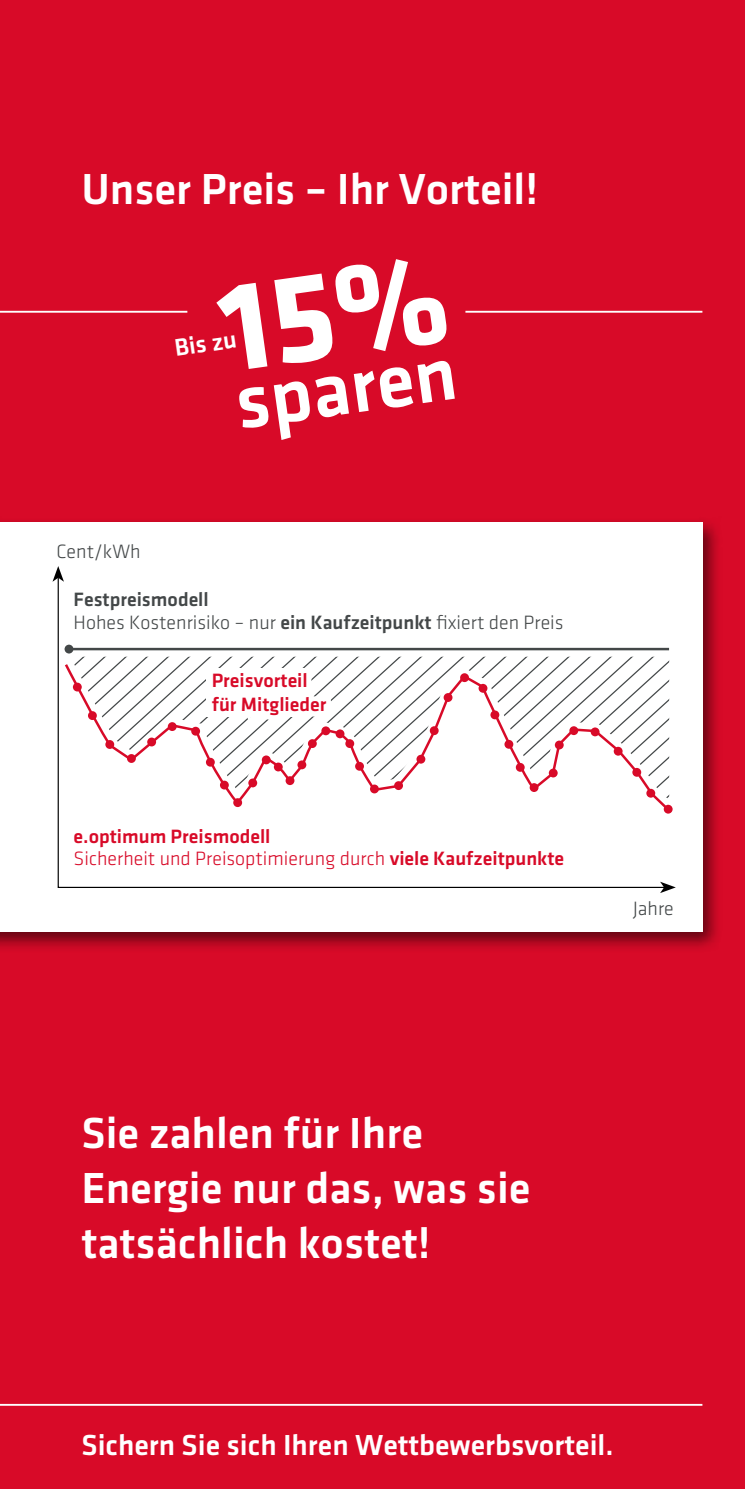
<style>
.page{position:relative;width:745px;height:1489px;background:#fff}
.page>*{position:absolute;margin:0;border:0;box-sizing:border-box;transform-origin:0 0}
.t1{font:500 78.75px "Klavika";color:#fff}
.t2{font:500 45px/55px "Klavika";color:#fff}
.t3{font:500 30px "Klavika";color:#fff}
.t4{font:500 25px "Klavika";color:#fff}
.t5{font:500 20px/22.5px "Klavika";color:#d80a28}
.t6{font:300 20px/22.5px "Klavika";color:#434748}
.s1{font-weight:500}
.s2{font-weight:300}
</style>
<div class="page">
<svg style="left:744px;top:1377px;width:1px;height:111px"></svg>
<div style="left:0;top:0;width:744px;height:1488px;background:#d80a28"></div>
<hr style="left:0;top:1403px;width:702px;height:2px;background:#fff">
<hr style="left:465px;top:311px;width:237px;height:2px;background:#fff">
<hr style="left:0;top:311px;width:187px;height:2px;background:#fff">
<div style="left:0;top:516px;width:723px;height:437px;background:#000;opacity:.55"></div>
<div style="left:0;top:522px;width:702px;height:410px;background:#fff"></div>
<svg style="left:57px;top:581px;width:602px;height:307px"></svg>
<svg style="left:52px;top:566px;width:12px;height:15px"></svg>
<svg style="left:659px;top:881px;width:16px;height:12px"></svg>
<hr style="left:65px;top:647px;width:603px;height:3px;background:#434748">
<svg style="left:64px;top:644px;width:9px;height:9px"></svg>
<svg style="left:58px;top:648px;width:615px;height:166px"></svg>
<h2 class="t2" style="left:81px;top:162px;width:458px">Unser Preis – Ihr Vorteil!</h2>
<p class="t4" style="left:172px;top:334px;width:64px;rotate:-8deg">Bis zu</p>
<p class="t6" style="left:56px;top:540px;width:86px">Cent/kWh</p>
<h1 class="t1" style="left:229px;top:361px;width:225px;rotate:-8deg">sparen</h1>
<p class="t6" style="left:74px;top:588px;width:491px"><span class="s1">Festpreismodell<br></span>Hohes Kostenrisiko – nur <span class="s1">ein Kaufzeitpunkt</span> fixiert den Preis</p>
<p class="t5" style="left:212px;top:668px;width:116px;line-height:24px">Preisvorteil für Mitglieder</p>
<p class="t5" style="left:74px;top:824px;width:491px">e.optimum Preismodell<br><span class="s2">Sicherheit und Preisoptimierung durch</span> viele Kaufzeitpunkte</p>
<p class="t6" style="left:632px;top:897px;width:42px">Jahre</p>
<h2 class="t2" style="left:81px;top:1106px;width:450px">Sie zahlen für Ihre<br>Energie nur das, was sie tatsächlich kostet!</h2>
<h3 class="t3" style="left:81px;top:1428px;width:533px">Sichern Sie sich Ihren Wettbewerbsvorteil.</h3>
</div>
